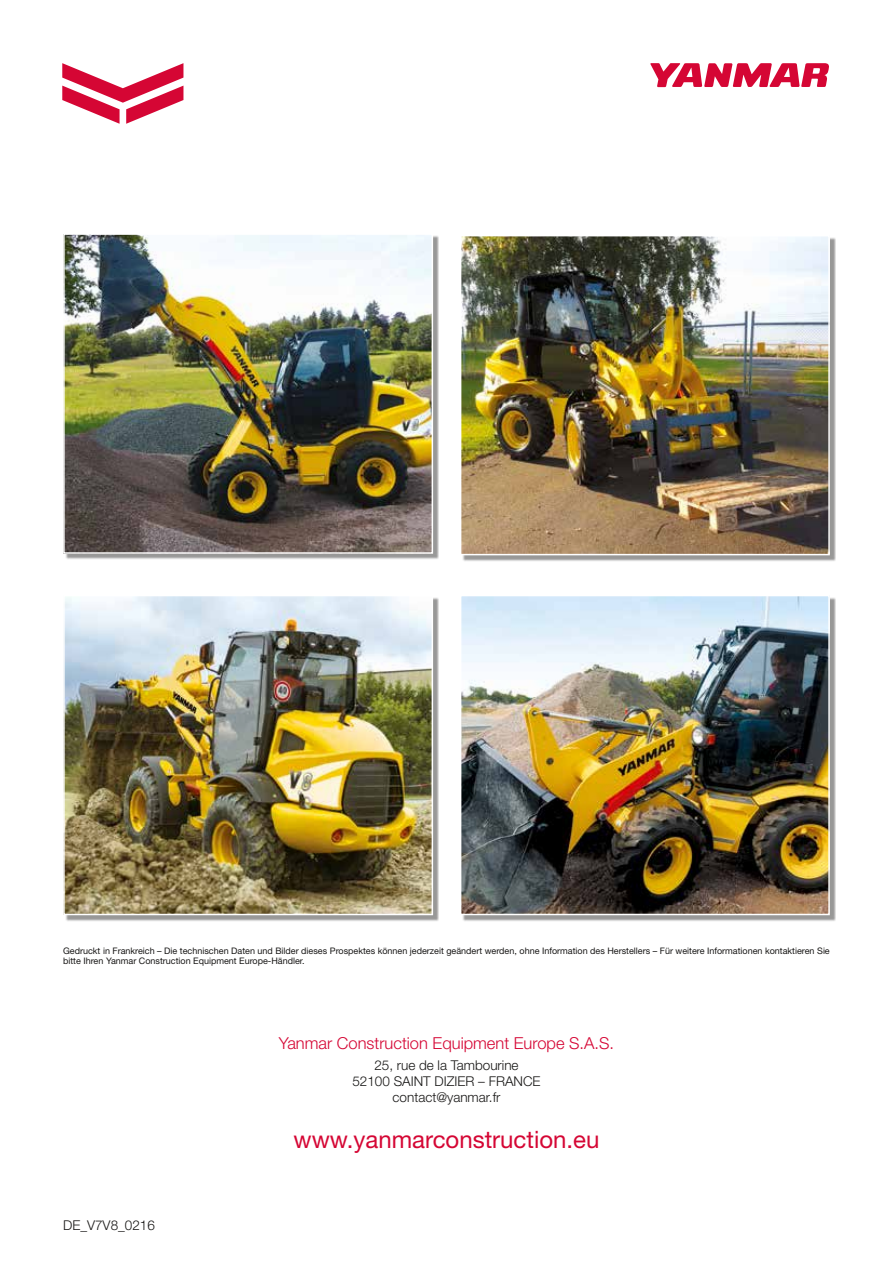
<style>
.page{position:relative;width:893px;height:1263px;background:#fff}
.page>*{position:absolute;margin:0;border:0;box-sizing:border-box;transform-origin:0 0}
.t1{font:24px "Helvetica Neue LT Std";color:#d50634}
.t2{font:300 16.5px "Helvetica Neue LT Std";color:#d50634}
.t3{font:300 13.5px/16.2px "Helvetica Neue LT Std";color:#181716;text-align:center}
.t4{font:9px/10.8px "Helvetica Neue LT Std";color:#181716}
</style>
<div class="page">
<div style="left:65px;top:597px;width:374px;height:324px;background:#181716;opacity:.45"></div>
<img style="left:66px;top:598px;width:364px;height:314px">
<div style="left:63px;top:595px;width:370px;height:320px;border:2px solid #fff"></div>
<div style="left:65px;top:236px;width:374px;height:324px;background:#181716;opacity:.45"></div>
<img style="left:66px;top:236px;width:364px;height:315px">
<div style="left:63px;top:233px;width:370px;height:321px;border:2px solid #fff"></div>
<div style="left:462px;top:237px;width:374px;height:324px;background:#181716;opacity:.45"></div>
<img style="left:463px;top:238px;width:364px;height:314px">
<div style="left:460px;top:235px;width:370px;height:320px;border:2px solid #fff"></div>
<div style="left:462px;top:597px;width:374px;height:324px;background:#181716;opacity:.45"></div>
<img style="left:463px;top:598px;width:364px;height:314px">
<div style="left:460px;top:595px;width:370px;height:320px;border:2px solid #fff"></div>
<svg style="left:650px;top:63px;width:179px;height:24px"></svg>
<svg style="left:62px;top:63px;width:121px;height:61px"></svg>
<p class="t4" style="left:63px;top:945px;width:768px">Gedruckt in Frankreich – Die technischen Daten und Bilder dieses Prospektes können jederzeit geändert werden, ohne Information des Herstellers – Für weitere Informationen kontaktieren Sie bitte Ihren Yanmar Construction Equipment Europe-Händler.</p>
<h3 class="t3" style="left:63px;top:1217px;width:93px">DE_V7V8_0216</h3>
<h2 class="t2" style="left:279px;top:1033px;width:337px">Yanmar Construction Equipment Europe S.A.S.</h2>
<h3 class="t3" style="left:352px;top:1056px;width:190px">25, rue de la Tambourine<br>52100 SAINT DIZIER – FRANCE contact@yanmar.fr</h3>
<h1 class="t1" style="left:294px;top:1125px;width:307px">www.yanmarconstruction.eu</h1>
</div>
